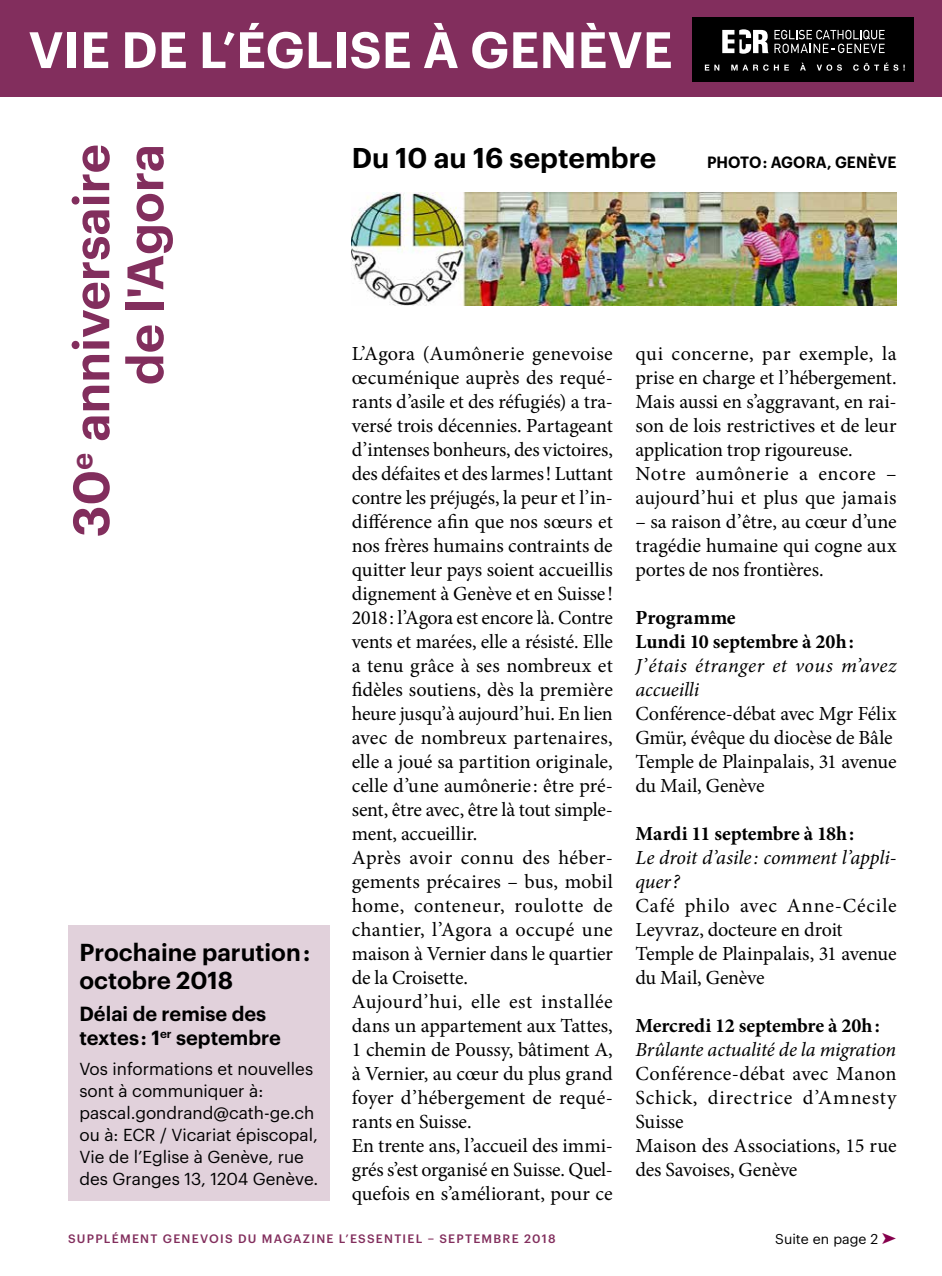
<style>
.page{position:relative;width:942px;height:1276px;background:#fff}
.page>*{position:absolute;margin:0;border:0;box-sizing:border-box;transform-origin:0 0}
.t1{font:600 50px/54px "Graphik";color:#822e5d;text-align:right}
.t2{font:600 50px "Graphik";letter-spacing:.005em;color:#fff}
.t3{font:600 28px "Graphik";color:#000}
.t4{font:600 24px/28px "Graphik";color:#000}
.t5{font:20px/24px "Minion Pro";letter-spacing:-.005em;color:#000}
.t6{font:700 20px/24px "Minion Pro";letter-spacing:-.01em;color:#000}
.t7{font:italic 20px/24px "Minion Pro";letter-spacing:-.005em;color:#000}
.t8{font:italic 20px/24px "Minion Pro";letter-spacing:.015em;color:#000}
.t9{font:600 20px/24px "Graphik";color:#000}
.t10{font:17px/22px "Graphik";color:#000}
.t11{font:600 16px "Graphik";letter-spacing:.005em;color:#000;scale:.95 1}
.t12{font:14px "Graphik";color:#000}
.t13{font:500 12px "Graphik";letter-spacing:.105em;color:#822e5d}
.s1{color:#86004d}
</style>
<div class="page">
<div style="left:0;top:0;width:941px;height:96px;background:#822e5d"></div>
<div style="left:692px;top:18px;width:221px;height:64px;background:#000"></div>
<svg style="left:774px;top:30px;width:110px;height:23px"></svg>
<svg style="left:722px;top:29px;width:46px;height:25px"></svg>
<svg style="left:704px;top:65px;width:15px;height:6px"></svg>
<svg style="left:731px;top:64px;width:47px;height:7px"></svg>
<svg style="left:784px;top:65px;width:4px;height:6px"></svg>
<svg style="left:800px;top:63px;width:5px;height:8px"></svg>
<svg style="left:816px;top:64px;width:25px;height:7px"></svg>
<svg style="left:853px;top:63px;width:51px;height:8px"></svg>
<img style="left:351px;top:192px;width:545px;height:113px">
<div style="left:68px;top:925px;width:261px;height:275px;background:#e1d1db"></div>
<h1 class="t2" style="left:28px;top:12px;width:645px">VIE DE L’ÉGLISE À GENÈVE</h1>
<h1 class="t1" style="left:60px;top:537px;width:395px;rotate:-90deg">30<sup>e</sup> anniversaire de l'Agora</h1>
<p class="t4" style="left:79px;top:935px;width:232px">Prochaine parution : octobre 2018</p>
<p class="t9" style="left:79px;top:999px;width:203px">Délai de remise des textes : 1<sup>er</sup> septembre</p>
<p class="t10" style="left:79px;top:1056px;width:240px">Vos informations et nouvelles sont à communiquer à: pascal.gondrand@cath-ge.ch ou à: ECR / Vicariat épiscopal,<br>Vie de l’Eglise à Genève, rue des Granges 13, 1204 Genève.</p>
<h2 class="t3" style="left:351px;top:136px;width:306px">Du 10 au 16 septembre</h2>
<p class="t11" style="left:706px;top:150px;width:201px">PHOTO : AGORA, GENÈVE</p>
<p class="t5" style="left:351px;top:342px;width:262px">L’Agora (Aumônerie genevoise œcuménique auprès des requé&shy;rants d’asile et des réfugiés) a tra&shy;versé trois décennies. Partageant d’intenses bonheurs, des victoires, des défaites et des larmes! Luttant contre les préjugés, la peur et l’in&shy;différence afin que nos sœurs et nos frères humains contraints de quitter leur pays soient accueillis dignement à Genève et en Suisse!<br>2018: l’Agora est encore là. Contre vents et marées, elle a résisté. Elle a tenu grâce à ses nombreux et fidèles soutiens, dès la première heure jusqu’à aujourd’hui. En lien avec de nombreux partenaires, elle a joué sa partition originale, celle d’une aumônerie : être pré&shy;sent, être avec, être là tout simple&shy;ment, accueillir.<br>Après avoir connu des héber&shy;gements précaires – bus, mobil home, conteneur, roulotte de chantier, l’Agora a occupé une maison à Vernier dans le quartier de la Croisette.<br>Aujourd’hui, elle est installée dans un appartement aux Tattes,<br>1 chemin de Poussy, bâtiment A, à Vernier, au cœur du plus grand foyer d’hébergement de requé&shy;rants en Suisse.<br>En trente ans, l’accueil des immi&shy;grés s’est organisé en Suisse. Quel&shy;quefois en s’améliorant, pour ce</p>
<p class="t5" style="left:635px;top:342px;width:262px">qui concerne, par exemple, la prise en charge et l’hébergement.<br>Mais aussi en s’aggravant, en rai&shy;son de lois restrictives et de leur application trop rigoureuse.<br>Notre aumônerie a encore – aujourd’hui et plus que jamais</p>
<p class="t5" style="left:635px;top:510px;width:262px;text-align:justify">– sa raison d’être, au cœur d’une tragédie humaine qui cogne aux portes de nos frontières.</p>
<p class="t6" style="left:635px;top:605px;width:220px">Programme<br>Lundi 10 septembre à 20h:</p>
<p class="t8" style="left:635px;top:654px;width:262px">J’étais étranger et vous m’avez accueilli</p>
<p class="t5" style="left:635px;top:702px;width:262px">Conférence-débat avec Mgr Félix<br>Gmür, évêque du diocèse de Bâle<br>Temple de Plainpalais, 31 avenue du Mail, Genève</p>
<p class="t6" style="left:635px;top:821px;width:220px">Mardi 11 septembre à 18h:</p>
<p class="t7" style="left:635px;top:846px;width:262px">Le droit d’asile : comment l’appli&shy;quer?</p>
<p class="t5" style="left:635px;top:894px;width:262px">Café philo avec Anne-Cécile<br>Leyvraz, docteure en droit<br>Temple de Plainpalais, 31 avenue du Mail, Genève</p>
<p class="t6" style="left:635px;top:1013px;width:246px">Mercredi 12 septembre à 20h:</p>
<p class="t7" style="left:635px;top:1038px;width:262px">Brûlante actualité de la migration</p>
<p class="t5" style="left:635px;top:1062px;width:262px">Conférence-débat avec Manon<br>Schick, directrice d’Amnesty<br>Suisse<br>Maison des Associations, 15 rue des Savoises, Genève</p>
<p class="t13" style="left:68px;top:1229px;width:489px">SUPPLÉMENT GENEVOIS DU MAGAZINE L’ESSENTIEL – SEPTEMBRE 2018</p>
<p class="t12" style="left:775px;top:1228px;width:123px">Suite en page 2 <span class="s1">➤</span></p>
</div>
